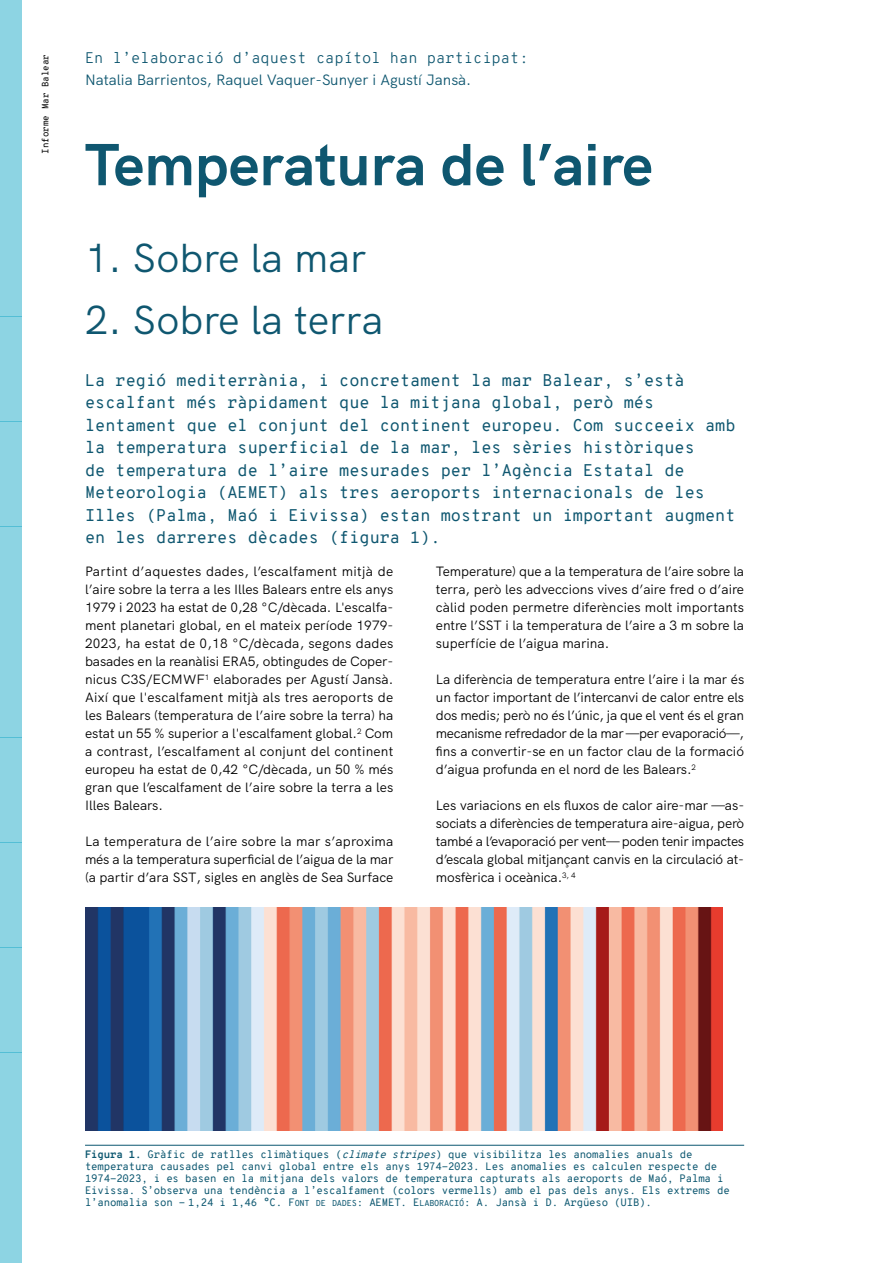
<style>
.page{position:relative;width:893px;height:1263px;background:#fff}
.page>*{position:absolute;margin:0;border:0;box-sizing:border-box;transform-origin:0 0}
.t1{font:700 59.25px "HK Grotesk";color:#0f5770}
.t2{font:40.5px "HK Grotesk";color:#0f5770}
.t3{font:16.5px/22.5px "Overpass Mono";color:#0f5770}
.t4{font:15px "HK Grotesk";color:#0f5770}
.t5{font:300 15px "Overpass Mono";color:#0f5770}
.t6{font:13.5px/18px "HK Grotesk";letter-spacing:-.005em;color:#000;text-align:justify}
.t7{font:10.5px/12px "Overpass Mono";letter-spacing:-.02em;color:#0c5770}
.t8{font:9px "Overpass Mono";color:#000}
.s1{font-weight:700}
.s2{font-style:italic}
.s3{font-family:"Overpass Mono Regular SC800"}
.s4{font-family:"Overpass Mono Regular SC800";font-size:8.4px}
</style>
<div class="page">
<div style="left:0;top:0;width:21px;height:211px;background:#8dd4e3"></div>
<div style="left:0;top:421px;width:21px;height:106px;background:#8dd4e3"></div>
<div style="left:0;top:842px;width:21px;height:105px;background:#8dd4e3"></div>
<div style="left:0;top:211px;width:21px;height:105px;background:#8dd4e3"></div>
<div style="left:0;top:632px;width:21px;height:105px;background:#8dd4e3"></div>
<div style="left:0;top:1053px;width:21px;height:105px;background:#8dd4e3"></div>
<div style="left:0;top:527px;width:21px;height:105px;background:#8dd4e3"></div>
<div style="left:0;top:947px;width:21px;height:106px;background:#8dd4e3"></div>
<div style="left:0;top:316px;width:21px;height:106px;background:#8dd4e3"></div>
<div style="left:0;top:737px;width:21px;height:105px;background:#8dd4e3"></div>
<div style="left:0;top:1158px;width:21px;height:105px;background:#8dd4e3"></div>
<hr style="left:85px;top:1145px;width:659px;height:1px;background:#0c5770">
<img style="left:85px;top:907px;width:637px;height:223px">
<p class="t8" style="left:39px;top:154px;width:101px;rotate:-90deg">Informe Mar Balear</p>
<p class="t5" style="left:85px;top:47px;width:445px">En l’elaboració d’aquest capítol han participat:</p>
<p class="t4" style="left:85px;top:68px;width:388px">Natalia Barrientos, Raquel Vaquer-Sunyer i Agustí Jansà.</p>
<h1 class="t1" style="left:85px;top:119px;width:569px">Temperatura de l’aire</h1>
<h2 class="t2" style="left:85px;top:226px;width:283px">1. Sobre la mar</h2>
<h2 class="t2" style="left:85px;top:289px;width:300px">2. Sobre la terra</h2>
<p class="t3" style="left:85px;top:369px;width:652px">La regió mediterrània, i concretament la mar Balear, s’està escalfant més ràpidament que la mitjana global, però més lentament que el conjunt del continent europeu. Com succeeix amb la temperatura superficial de la mar, les sèries històriques<br>de temperatura de l’aire mesurades per l’Agència Estatal de Meteorologia (AEMET) als tres aeroports internacionals de les Illes (Palma, Maó i Eivissa) estan mostrant un important augment en les darreres dècades (figura 1).</p>
<p class="t6" style="left:85px;top:561px;width:310px">Partint d’aquestes dades, l’escalfament mitjà de l’aire sobre la terra a les Illes Balears entre els anys 1979 i 2023 ha estat de 0,28 °C/dècada. L'escalfa&shy;ment planetari global, en el mateix període 1979- 2023, ha estat de 0,18 °C/dècada, segons dades basades en la reanàlisi ERA5, obtingudes de Coper&shy;nicus C3S/ECMWF<sup>1</sup> elaborades per Agustí Jansà.<br>Així que l'escalfament mitjà als tres aeroports de les Balears (temperatura de l’aire sobre la terra) ha estat un 55 % superior a l'escalfament global.<sup>2</sup> Com a contrast, l’escalfament al conjunt del continent europeu ha estat de 0,42 °C/dècada, un 50 % més gran que l’escalfament de l’aire sobre la terra a les Illes Balears.</p>
<p class="t6" style="left:85px;top:831px;width:310px">La temperatura de l’aire sobre la mar s’aproxima més a la temperatura superficial de l’aigua de la mar (a partir d’ara SST, sigles en anglès de Sea Surface</p>
<p class="t6" style="left:436px;top:561px;width:310px">Temperature) que a la temperatura de l’aire sobre la terra, però les adveccions vives d’aire fred o d’aire càlid poden permetre diferències molt importants entre l’SST i la temperatura de l’aire a 3 m sobre la superfície de l’aigua marina.</p>
<p class="t6" style="left:436px;top:669px;width:310px">La diferència de temperatura entre l’aire i la mar és un factor important de l’intercanvi de calor entre els dos medis; però no és l’únic, ja que el vent és el gran mecanisme refredador de la mar —per evaporació—, fins a convertir-se en un factor clau de la formació d’aigua profunda en el nord de les Balears.<sup>2</sup></p>
<p class="t6" style="left:436px;top:795px;width:310px">Les variacions en els fluxos de calor aire-mar —as&shy;sociats a diferències de temperatura aire-aigua, però també a l’evaporació per vent— poden tenir impactes d’escala global mitjançant canvis en la circulació at&shy;mosfèrica i oceànica.<sup>3,</sup> <sup>4</sup></p>
<p class="t7" style="left:85px;top:1148px;width:646px"><span class="s1">Figura 1.</span> Gràfic de ratlles climàtiques (<span class="s2">climate stripes</span>) que visibilitza les anomalies anuals de temperatura causades pel canvi global entre els anys 1974-2023. Les anomalies es calculen respecte de 1974-2023, i es basen en la mitjana dels valors de temperatura capturats als aeroports de Maó, Palma i Eivissa. S’observa una tendència a l’escalfament (colors vermells) amb el pas dels anys. Els extrems de l’anomalia son - 1,24 i 1,46 °C. <span class="s3">F</span><span class="s4">ONT DE DADES</span>: AEMET. <span class="s3">E</span><span class="s4">LABORACIÓ</span>: A. Jansà i D. Argüeso (UIB).</p>
</div>
